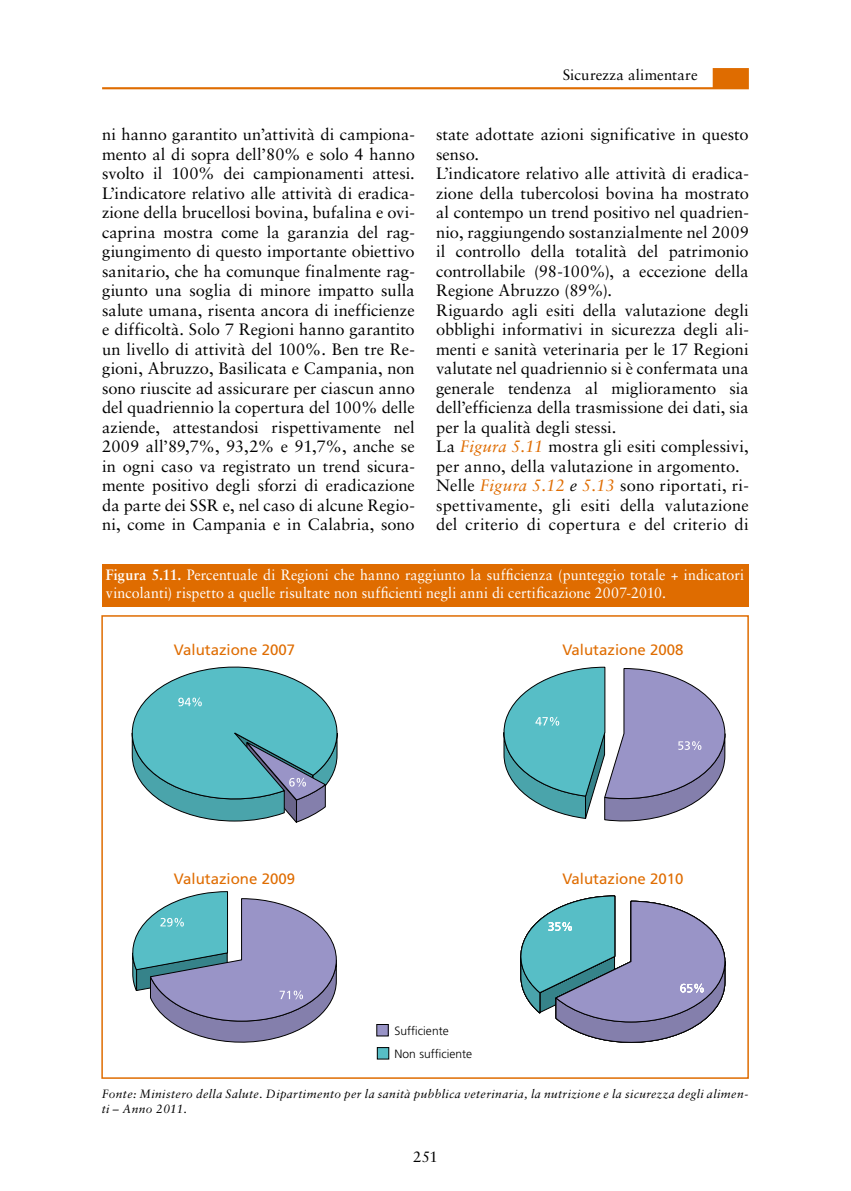
<style>
.page{position:relative;width:851px;height:1191px;background:#fff}
.page>*{position:absolute;margin:0;border:0;box-sizing:border-box;transform-origin:0 0}
.t1{font:16.5px/19.5px "Sabon LT Std";color:#000;text-align:justify}
.t2{font:15px/18px "Sabon LT Std";letter-spacing:.005em;color:#fff;scale:.95 1}
.t3{font:15px "Frutiger";color:#df6c00}
.t4{font:15px "Sabon LT Std";letter-spacing:.015em;color:#000}
.t5{font:italic 12px/15px "Sabon LT Std";letter-spacing:.035em;color:#000}
.t6{font:300 12px/23px "Frutiger";color:#000}
.s1{font-style:italic;color:#df6c00}
.s2{font-style:italic}
.s3{font-weight:700}
</style>
<div class="page">
<svg style="left:102px;top:68px;width:646px;height:21px"></svg>
<div style="left:101px;top:615px;width:647px;height:463px;border:2px solid #df6c00"></div>
<div style="left:102px;top:564px;width:646px;height:43px;background:#df6c00"></div>
<svg style="left:520px;top:895px;width:205px;height:148px"></svg>
<svg style="left:131px;top:666px;width:207px;height:157px"></svg>
<svg style="left:132px;top:891px;width:204px;height:152px"></svg>
<svg style="left:503px;top:667px;width:222px;height:155px"></svg>
<div style="left:377px;top:1024px;width:11px;height:12px;background:#9994c7"></div>
<div style="left:376px;top:1024px;width:12px;height:12px;border:1px solid #000"></div>
<div style="left:377px;top:1047px;width:12px;height:12px;background:#57bec6"></div>
<div style="left:377px;top:1047px;width:12px;height:12px;border:1px solid #000"></div>
<p class="t4" style="left:562px;top:65px;width:137px">Sicurezza alimentare</p>
<p class="t1" style="left:102px;top:125px;width:314px">ni hanno garantito un’attività di campiona&shy;mento al di sopra dell’80% e solo 4 hanno svolto il 100% dei campionamenti attesi.<br>L’indicatore relativo alle attività di eradica&shy;zione della brucellosi bovina, bufalina e ovi&shy;caprina mostra come la garanzia del rag&shy;giungimento di questo importante obiettivo sanitario, che ha comunque finalmente rag&shy;giunto una soglia di minore impatto sulla salute umana, risenta ancora di inefficienze e difficoltà. Solo 7 Regioni hanno garantito un livello di attività del 100%. Ben tre Re&shy;gioni, Abruzzo, Basilicata e Campania, non sono riuscite ad assicurare per ciascun anno del quadriennio la copertura del 100% delle aziende, attestandosi rispettivamente nel 2009 all’89,7%, 93,2% e 91,7%, anche se in ogni caso va registrato un trend sicura&shy;mente positivo degli sforzi di eradicazione da parte dei SSR e, nel caso di alcune Regio&shy;ni, come in Campania e in Calabria, sono</p>
<p class="t1" style="left:436px;top:125px;width:314px;text-align:left">state adottate azioni significative in questo senso.<br>L’indicatore relativo alle attività di eradica&shy;zione della tubercolosi bovina ha mostrato al contempo un trend positivo nel quadrien&shy;nio, raggiungendo sostanzialmente nel 2009 il controllo della totalità del patrimonio controllabile (98-100%), a eccezione della Regione Abruzzo (89%).<br>Riguardo agli esiti della valutazione degli obblighi informativi in sicurezza degli ali&shy;menti e sanità veterinaria per le 17 Regioni valutate nel quadriennio si è confermata una generale tendenza al miglioramento sia dell’efficienza della trasmissione dei dati, sia per la qualità degli stessi.<br>La <span class="s1">Figura 5.11</span> mostra gli esiti complessivi, per anno, della valutazione in argomento.<br>Nelle <span class="s1">Figura 5.12</span> <span class="s2">e</span> <span class="s1">5.13</span> sono riportati, ri&shy;spettivamente, gli esiti della valutazione del criterio di copertura e del criterio di</p>
<p class="t2" style="left:106px;top:565px;width:673px"><span class="s3">Figura 5.11.</span> Percentuale di Regioni che hanno raggiunto la sufficienza (punteggio totale + indicatori vincolanti) rispetto a quelle risultate non sufficienti negli anni di certificazione 2007-2010.</p>
<p class="t3" style="left:174px;top:640px;width:122px">Valutazione 2007</p>
<p class="t3" style="left:562px;top:640px;width:122px">Valutazione 2008</p>
<p class="t3" style="left:174px;top:870px;width:122px">Valutazione 2009</p>
<p class="t3" style="left:562px;top:870px;width:122px">Valutazione 2010</p>
<p class="t6" style="left:394px;top:1019px;width:79px">Sufficiente<br>Non sufficiente</p>
<p class="t5" style="left:102px;top:1086px;width:648px">Fonte: Ministero della Salute. Dipartimento per la sanità pubblica veterinaria, la nutrizione e la sicurezza degli alimen&shy;ti – Anno 2011.</p>
<p class="t4" style="left:413px;top:1147px;width:26px">251</p>
</div>
